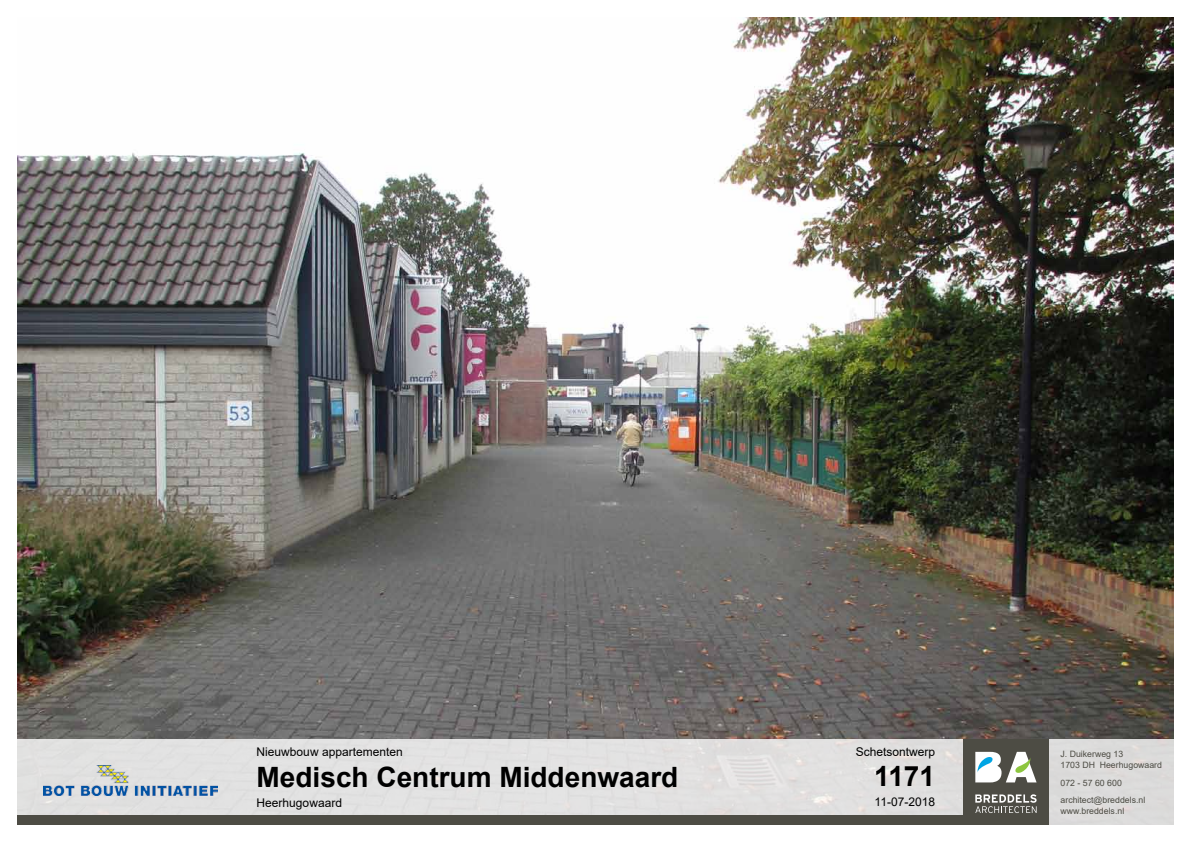
<style>
.page{position:relative;width:1191px;height:842px;background:#fff}
.page>*{position:absolute;margin:0;border:0;box-sizing:border-box;transform-origin:0 0}
.t1{font:700 28px "Arial";color:#000}
.t2{font:12px "Arial";color:#000}
.t3{font:8.8px/10.5px "Arial";color:#4d4c44}
</style>
<div class="page">
<img style="left:17px;top:17px;width:1157px;height:723px">
<div style="left:17px;top:740px;width:1157px;height:85px;background:#e1e1e0"></div>
<div style="left:17px;top:815px;width:946px;height:10px;background:#4d4c44"></div>
<div style="left:963px;top:740px;width:85px;height:85px;background:#4d4c44"></div>
<svg style="left:975px;top:794px;width:61px;height:19px"></svg>
<svg style="left:975px;top:752px;width:61px;height:30px"></svg>
<img style="left:43px;top:765px;width:174px;height:31px">
<h2 class="t2" style="left:257px;top:743px;width:148px">Nieuwbouw appartementen</h2>
<h1 class="t1" style="left:257px;top:757px;width:423px">Medisch Centrum Middenwaard</h1>
<h2 class="t2" style="left:257px;top:794px;width:87px">Heerhugowaard</h2>
<h2 class="t2" style="left:855px;top:743px;width:81px">Schetsontwerp</h2>
<h1 class="t1" style="left:874px;top:756px;width:62px">1171</h1>
<h2 class="t2" style="left:874px;top:793px;width:62px">11-07-2018</h2>
<p class="t3" style="left:1060px;top:749px;width:103px">J. Duikerweg 13<br>1703 DH Heerhugowaard</p>
<p class="t3" style="left:1060px;top:774px;width:86px;line-height:17.7px">072 - 57 60 600 architect@breddels.nl</p>
<p class="t3" style="left:1060px;top:805px;width:65px">www.breddels.nl</p>
</div>
